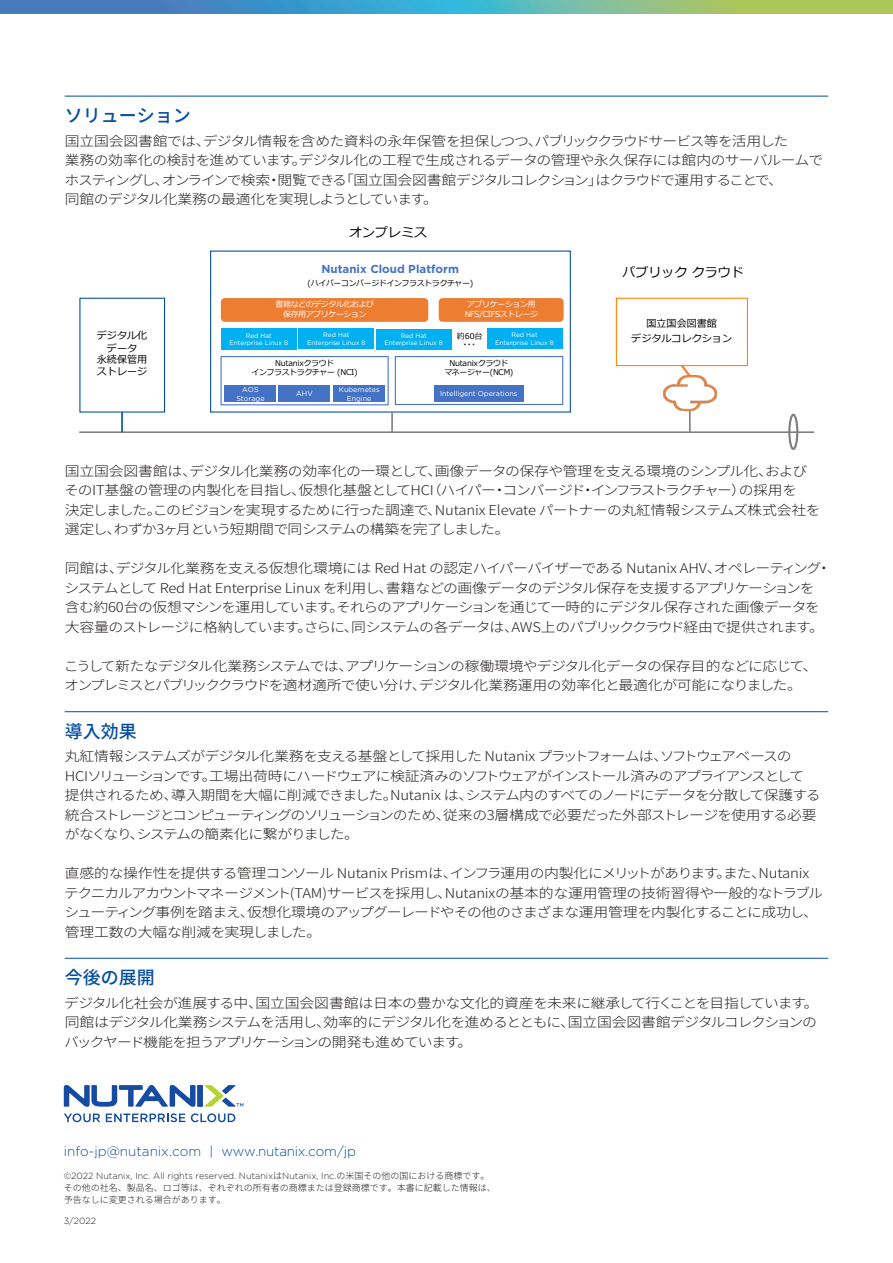
<style>
.page{position:relative;width:893px;height:1263px;background:#fff}
.page>*{position:absolute;margin:0;border:0;box-sizing:border-box;transform-origin:0 0}
.t1{font:500 18px "Noto Sans JP";color:#034ea2}
.t2{font:300 13.5px/19.5px "Noto Sans JP";letter-spacing:-.05em;color:#241f1f;scale:1.1 1}
.t3{font:300 13.5px/19.5px "Noto Sans JP";letter-spacing:-.07em;color:#241f1f;scale:1.1 1}
.t4{font:300 13.5px "Gotham";color:#154ba3}
.t5{font:12.9px "Meiryo";color:#000}
.t6{font:700 11.55px "Gotham";color:#4472c4}
.t7{font:10.05px/12px "Meiryo";color:#000;text-align:center}
.t8{font:300 9px "Gotham";color:#241f1f}
.t9{font:300 9px/12px "Source Han Sans JP";color:#241f1f}
.t10{font:7.95px/9.3px "Meiryo";letter-spacing:-.045em;color:#000;text-align:center}
.t11{font:7.95px/9.3px "Meiryo";letter-spacing:-.045em;color:#fff;text-align:center}
.t12{font:7.2px/8.7px "Gotham";letter-spacing:-.005em;color:#fff;text-align:center}
.t13{font:6.45px/7.2px "Gotham";color:#fff;text-align:center}
.s1{color:#034ea2}
.s2{font-family:"Source Han Sans JP"}
</style>
<div class="page">
<svg style="left:205px;top:1085px;width:38px;height:22px"></svg>
<div style="left:197px;top:1085px;width:6px;height:22px;background:#154ba3"></div>
<svg style="left:64px;top:1085px;width:132px;height:22px"></svg>
<svg style="left:64px;top:1113px;width:36px;height:9px"></svg>
<svg style="left:106px;top:1113px;width:79px;height:9px"></svg>
<svg style="left:191px;top:1113px;width:44px;height:9px"></svg>
<svg style="left:0;top:0;width:893px;height:14px;background:#64a7a7"></svg>
<hr style="left:65px;top:96px;width:763px;height:1px;background:#034ea2">
<hr style="left:65px;top:711px;width:763px;height:1px;background:#034ea2">
<hr style="left:65px;top:958px;width:763px;height:1px;background:#034ea2">
<div style="left:210px;top:251px;width:361px;height:162px;border:1px solid #024da1"></div>
<div style="left:221px;top:356px;width:168px;height:49px;border:1px solid #4472c4"></div>
<img style="left:663px;top:376px;width:54px;height:35px">
<div style="left:616px;top:298px;width:132px;height:68px;border:1px solid #ff8300"></div>
<svg style="left:679px;top:364px;width:14px;height:15px"></svg>
<div style="left:278px;top:385px;width:52px;height:16px;background:#4472c4"></div>
<div style="left:224px;top:386px;width:52px;height:16px;background:#4472c4"></div>
<div style="left:333px;top:385px;width:52px;height:16px;background:#4472c4"></div>
<div style="left:395px;top:356px;width:168px;height:49px;border:1px solid #4472c4"></div>
<div style="left:434px;top:385px;width:90px;height:17px;background:#4472c4"></div>
<div style="left:221px;top:328px;width:76px;height:22px;background:#00b0f0"></div>
<div style="left:221px;top:298px;width:207px;height:24px;background:#ed7d31;border-radius:4px"></div>
<div style="left:439px;top:298px;width:125px;height:24px;background:#ed7d31;border-radius:4px"></div>
<div style="left:79px;top:298px;width:86px;height:115px;border:1px solid #024da1"></div>
<hr style="left:79px;top:431px;width:735px;height:2px;background:#7f7f7f">
<hr style="left:391px;top:412px;width:2px;height:20px;background:#7f7f7f">
<div style="left:298px;top:328px;width:76px;height:21px;background:#00b0f0"></div>
<div style="left:376px;top:329px;width:76px;height:21px;background:#00b0f0"></div>
<div style="left:487px;top:328px;width:76px;height:21px;background:#00b0f0"></div>
<hr style="left:121px;top:412px;width:2px;height:20px;background:#024da1">
<hr style="left:689px;top:411px;width:2px;height:21px;background:#7f7f7f">
<div style="left:788px;top:414px;width:10px;height:36px;border:2px solid #7f7f7f;border-radius:50%"></div>
<h1 class="t1" style="left:65px;top:105px;width:127px">ソリューション</h1>
<p class="t2" style="left:64px;top:131px;width:691px">国立国会図書館では、デジタル情報を含めた資料の永年保管を担保しつつ、パブリッククラウドサービス等を活用した<br>業務の効率化の検討を進めています。デジタル化の工程で生成されるデータの管理や永久保存には館内のサーバルームでホスティングし、オンラインで検索・閲覧できる「国立国会図書館デジタルコレクション」はクラウドで運用することで、<br>同館のデジタル化業務の最適化を実現しようとしています。</p>
<p class="t5" style="left:349px;top:223px;width:79px">オンプレミス</p>
<p class="t6" style="left:322px;top:261px;width:139px">Nutanix Cloud Platform</p>
<p class="t10" style="left:308px;top:279px;width:167px">(ハイパーコンバージドインフラストラクチャー)</p>
<p class="t11" style="left:276px;top:300px;width:100px">書籍などのデジタル化および保存⽤アプリケーション</p>
<p class="t11" style="left:465px;top:300px;width:75px">アプリケーション⽤<br>NFS/CIFSストレージ</p>
<p class="t7" style="left:97px;top:330px;width:52px">デジタル化データ<br>永続保管⽤ストレージ</p>
<p class="t13" style="left:307px;top:331px;width:60px">Red Hat<br>Enterprise Linux 8</p>
<p class="t13" style="left:385px;top:332px;width:60px">Red Hat<br>Enterprise Linux 8</p>
<p class="t13" style="left:495px;top:331px;width:60px">Red Hat<br>Enterprise Linux 8</p>
<p class="t10" style="left:457px;top:332px;width:27px">約60台</p>
<p class="t13" style="left:230px;top:332px;width:60px">Red Hat<br>Enterprise Linux 8</p>
<p class="t5" style="left:463px;top:335px;width:14px">…</p>
<p class="t10" style="left:251px;top:359px;width:108px">Nutanixクラウド<br>インフラストラクチャー (NCI)</p>
<p class="t10" style="left:444px;top:359px;width:71px">Nutanixクラウド<br>マネージャー(NCM)</p>
<p class="t12" style="left:440px;top:389px;width:79px">Intelligent Operations</p>
<p class="t12" style="left:236px;top:385px;width:30px">AOS<br>Storage</p>
<p class="t12" style="left:339px;top:385px;width:42px">Kubernetes<br>Engine</p>
<p class="t12" style="left:296px;top:389px;width:18px">AHV</p>
<p class="t5" style="left:623px;top:263px;width:123px">パブリッククラウド</p>
<p class="t7" style="left:631px;top:316px;width:102px;line-height:15.1px">国⽴国会図書館<br>デジタルコレクション</p>
<p class="t2" style="left:64px;top:461px;width:689px">国立国会図書館は、デジタル化業務の効率化の一環として、画像データの保存や管理を支える環境のシンプル化、およびそのIT基盤の管理の内製化を目指し、仮想化基盤としてHCI（ハイパー・コンバージド・インフラストラクチャー）の採用を<br>決定しました。このビジョンを実現するために行った調達で、Nutanix Elevate パートナーの丸紅情報システムズ株式会社を選定し、わずか3ヶ月という短期間で同システムの構築を完了しました。</p>
<p class="t2" style="left:65px;top:559px;width:699px">同館は、デジタル化業務を支える仮想化環境には Red Hat の認定ハイパーバイザーである Nutanix AHV、オペレーティング・システムとして Red Hat Enterprise Linux を利用し、書籍などの画像データのデジタル保存を支援するアプリケーションを含む約60台の仮想マシンを運用しています。それらのアプリケーションを通じて一時的にデジタル保存された画像データを大容量のストレージに格納しています。さらに、同システムの各データは、AWS上のパブリッククラウド経由で提供されます。</p>
<p class="t2" style="left:64px;top:656px;width:687px">こうして新たなデジタル化業務システムでは、アプリケーションの稼働環境やデジタル化データの保存目的などに応じて、オンプレミスとパブリッククラウドを適材適所で使い分け、デジタル化業務運用の効率化と最適化が可能になりました。</p>
<h1 class="t1" style="left:65px;top:721px;width:73px">導入効果</h1>
<p class="t3" style="left:65px;top:747px;width:689px">丸紅情報システムズがデジタル化業務を支える基盤として採用した Nutanix プラットフォームは、ソフトウェアベースの<br>HCIソリューションです。工場出荷時にハードウェアに検証済みのソフトウェアがインストール済みのアプライアンスとして提供されるため、導入期間を大幅に削減できました。Nutanix は、システム内のすべてのノードにデータを分散して保護する統合ストレージとコンピューティングのソリューションのため、従来の3層構成で必要だった外部ストレージを使用する必要がなくなり、システムの簡素化に繋がりました。</p>
<p class="t2" style="left:64px;top:864px;width:691px">直感的な操作性を提供する管理コンソール Nutanix Prismは、インフラ運用の内製化にメリットがあります。また、Nutanixテクニカルアカウントマネージメント(TAM)サービスを採用し、Nutanixの基本的な運用管理の技術習得や一般的なトラブルシューティング事例を踏まえ、仮想化環境のアップグーレードやその他のさまざまな運用管理を内製化することに成功し、管理工数の大幅な削減を実現しました。</p>
<h1 class="t1" style="left:65px;top:967px;width:91px">今後の展開</h1>
<p class="t2" style="left:64px;top:993px;width:687px">デジタル化社会が進展する中、国立国会図書館は日本の豊かな文化的資産を未来に継承して行くことを目指しています。同館はデジタル化業務システムを活用し、効率的にデジタル化を進めるとともに、国立国会図書館デジタルコレクションのバックヤード機能を担うアプリケーションの開発も進めています。</p>
<p class="t4" style="left:64px;top:1142px;width:294px">info-jp@nutanix.com <span class="s1">| www.nutanix.com/jp</span></p>
<p class="t8" style="left:64px;top:1170px;width:427px">©2022 Nutanix, Inc. All rights reserved. Nutanix<span class="s2">は</span>Nutanix, Inc.<span class="s2">の米国その他の国における商標です。</span></p>
<p class="t9" style="left:64px;top:1181px;width:434px">その他の社名、製品名、ロゴ等は、ぞれぞれの所有者の商標または登録商標です。本書に記載した情報は、予告なしに変更される場合があります。</p>
<p class="t8" style="left:64px;top:1215px;width:34px">3/2022</p>
</div>
